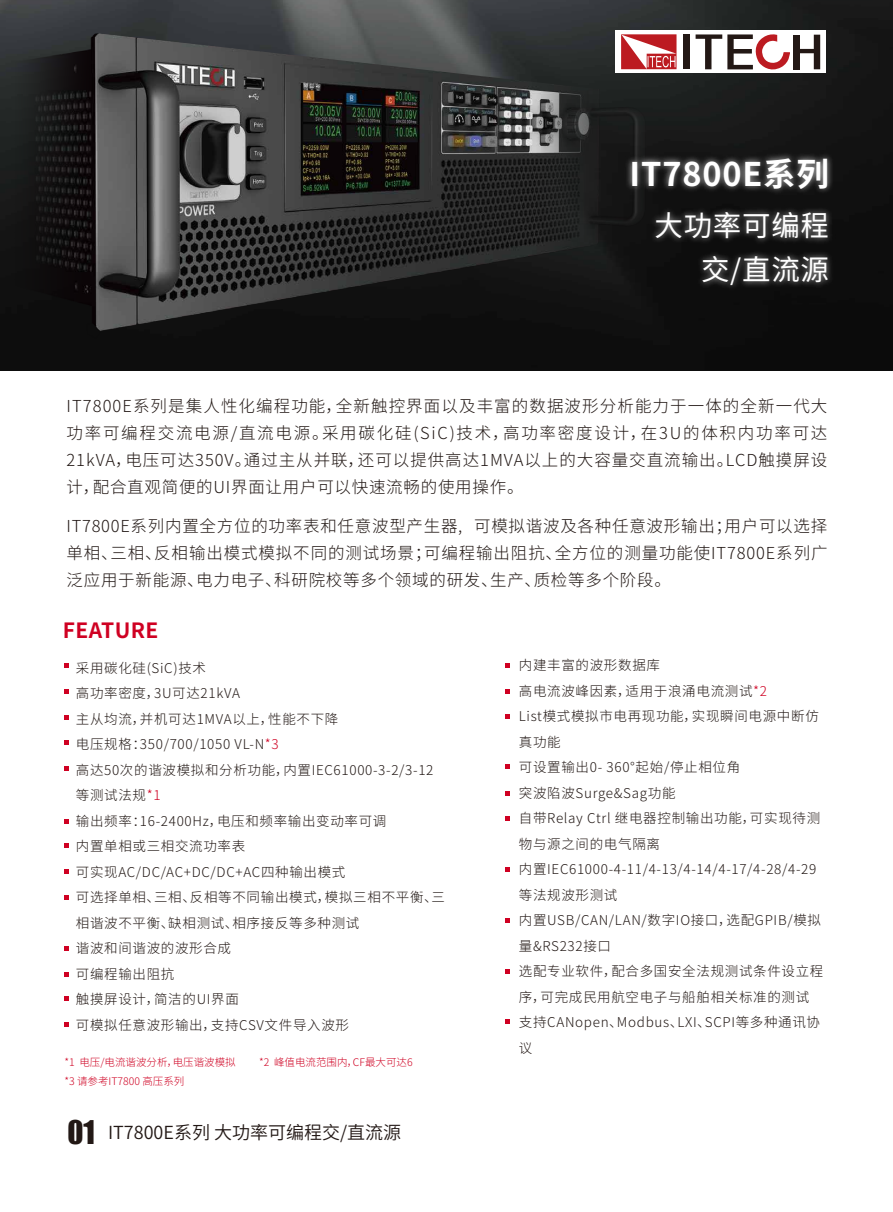
<style>
.page{position:relative;width:893px;height:1212px;background:#fff}
.page>*{position:absolute;margin:0;border:0;box-sizing:border-box;transform-origin:0 0}
.t1{font:700 32.55px "Source Han Sans CN";letter-spacing:.025em;color:#fff}
.t2{font:28.5px/43.7px "Source Han Sans CN";letter-spacing:.025em;color:#fff;text-align:right}
.t3{font:700 21px "Source Han Sans CN";letter-spacing:.02em;color:#cf0022}
.t4{font:18px "Source Han Sans CN";color:#221815}
.t5{font:300 16.5px/27px "Source Han Sans CN";letter-spacing:.045em;color:#221815;text-align:justify}
.t6{font:300 13.5px/25.5px "Source Han Sans CN";letter-spacing:.05em;color:#221815}
.t7{font:300 10.5px "Source Han Sans CN";color:#cf0022}
.s1{color:#cf0022}
.s2{font-family:"Impact";font-size:30px}
</style>
<div class="page">
<img style="left:0;top:0;width:893px;height:371px">
<img style="left:0;top:27px;width:660px;height:325px">
<img style="left:620px;top:147px;width:220px;height:173px">
<div style="left:615px;top:31px;width:211px;height:42px;background:#fff"></div>
<svg style="left:621px;top:34px;width:55px;height:35px"></svg>
<div style="left:683px;top:35px;width:6px;height:34px;background:#231815"></div>
<svg style="left:695px;top:34px;width:95px;height:36px"></svg>
<div style="left:793px;top:35px;width:6px;height:34px;background:#231815"></div>
<svg style="left:799px;top:35px;width:21px;height:34px"></svg>
<svg style="left:64px;top:664px;width:5px;height:4px"></svg>
<svg style="left:64px;top:689px;width:5px;height:5px"></svg>
<svg style="left:64px;top:715px;width:5px;height:4px"></svg>
<svg style="left:64px;top:741px;width:5px;height:4px"></svg>
<svg style="left:64px;top:766px;width:5px;height:5px"></svg>
<svg style="left:64px;top:819px;width:5px;height:4px"></svg>
<svg style="left:64px;top:844px;width:5px;height:4px"></svg>
<svg style="left:64px;top:870px;width:5px;height:4px"></svg>
<svg style="left:64px;top:895px;width:5px;height:4px"></svg>
<svg style="left:64px;top:946px;width:5px;height:4px"></svg>
<svg style="left:64px;top:972px;width:5px;height:4px"></svg>
<svg style="left:64px;top:996px;width:5px;height:4px"></svg>
<svg style="left:64px;top:1023px;width:5px;height:4px"></svg>
<svg style="left:505px;top:664px;width:4px;height:4px"></svg>
<svg style="left:505px;top:714px;width:4px;height:4px"></svg>
<svg style="left:505px;top:689px;width:4px;height:4px"></svg>
<svg style="left:505px;top:764px;width:4px;height:5px"></svg>
<svg style="left:505px;top:791px;width:4px;height:4px"></svg>
<svg style="left:505px;top:867px;width:4px;height:4px"></svg>
<svg style="left:505px;top:918px;width:4px;height:4px"></svg>
<svg style="left:505px;top:969px;width:4px;height:4px"></svg>
<svg style="left:505px;top:1020px;width:4px;height:4px"></svg>
<svg style="left:505px;top:817px;width:4px;height:4px"></svg>
<h1 class="t1" style="left:629px;top:155px;width:201px">IT7800E系列</h1>
<h2 class="t2" style="left:654px;top:205px;width:176px">大功率可编程交/直流源</h2>
<p class="t5" style="left:67px;top:393px;width:762px">IT7800E系列是集人性化编程功能，全新触控界面以及丰富的数据波形分析能力于一体的全新一代大功率可编程交流电源/直流电源。采用碳化硅(SiC)技术，高功率密度设计，在3U的体积内功率可达21kVA，电压可达350V。通过主从并联，还可以提供高达1MVA以上的大容量交直流输出。LCD触摸屏设计，配合直观简便的UI界面让用户可以快速流畅的使用操作。</p>
<p class="t5" style="left:67px;top:513px;width:762px">IT7800E系列内置全方位的功率表和任意波型产生器, 可模拟谐波及各种任意波形输出；用户可以选择单相、三相、反相输出模式模拟不同的测试场景；可编程输出阻抗、全方位的测量功能使IT7800E系列广泛应用于新能源、电力电子、科研院校等多个领域的研发、生产、质检等多个阶段。</p>
<h3 class="t3" style="left:63px;top:619px;width:97px">FEATURE</h3>
<p class="t6" style="left:76px;top:655px;width:371px">采用碳化硅(SiC)技术<br>高功率密度，3U可达21kVA<br>主从均流，并机可达1MVA以上，性能不下降<br>电压规格：350/700/1050 VL-N<span class="s1">*3<br></span>高达50次的谐波模拟和分析功能，内置IEC61000-3-2/3-12等测试法规<span class="s1">*1<br></span>输出频率：16-2400Hz，电压和频率输出变动率可调<br>内置单相或三相交流功率表<br>可实现AC/DC/AC+DC/DC+AC四种输出模式<br>可选择单相、三相、反相等不同输出模式，模拟三相不平衡、三相谐波不平衡、缺相测试、相序接反等多种测试<br>谐波和间谐波的波形合成<br>可编程输出阻抗<br>触摸屏设计，简洁的UI界面<br>可模拟任意波形输出，支持CSV文件导入波形</p>
<p class="t6" style="left:519px;top:653px;width:306px">内建丰富的波形数据库<br>高电流波峰因素，适用于浪涌电流测试<span class="s1">*2<br></span>List模式模拟市电再现功能，实现瞬间电源中断仿真功能<br>可设置输出0- 360°起始/停止相位角<br>突波陷波Surge&amp;Sag功能<br>自带Relay Ctrl 继电器控制输出功能，可实现待测物与源之间的电气隔离<br>内置IEC61000-4-11/4-13/4-14/4-17/4-28/4-29等法规波形测试<br>内置USB/CAN/LAN/数字IO接口，选配GPIB/模拟量&amp;RS232接口<br>选配专业软件，配合多国安全法规测试条件设立程序，可完成民用航空电子与船舶相关标准的测试支持CANopen、Modbus、LXI、SCPI等多种通讯协议</p>
<p class="t7" style="left:64px;top:1056px;width:173px">*1 电压/电流谐波分析，电压谐波模拟</p>
<p class="t7" style="left:259px;top:1056px;width:155px">*2 峰值电流范围内，CF最大可达6</p>
<p class="t7" style="left:64px;top:1075px;width:121px">*3 请参考IT7800 高压系列</p>
<h3 class="t4" style="left:67px;top:1122px;width:335px"><span class="s2">01</span> IT7800E系列 大功率可编程交/直流源</h3>
</div>
